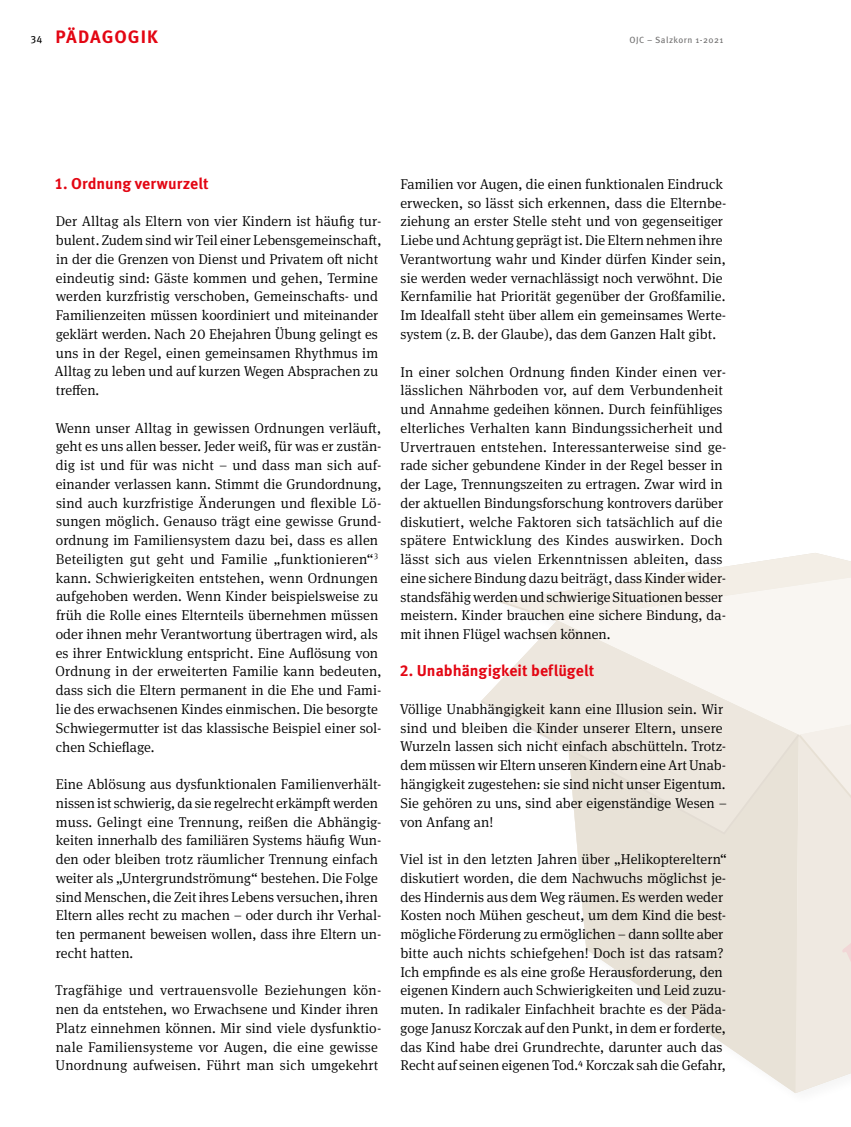
<style>
.page{position:relative;width:851px;height:1127px;background:#fff}
.page>*{position:absolute;margin:0;border:0;box-sizing:border-box;transform-origin:0 0}
.t1{font:700 18px "Meta Pro";letter-spacing:.055em;color:#e30613}
.t2{font:700 15.75px "Meta Pro";color:#e30613}
.t3{font:300 14.25px/18.8px "Meta Serif Pro";color:#000}
.t4{font:9px "Meta Pro";letter-spacing:.05em;color:#706f6f}
.s1{font-weight:400;font-size:10.5px;color:#000}
</style>
<div class="page">
<svg style="left:500px;top:553px;width:350px;height:67px"></svg>
<svg style="left:557px;top:571px;width:293px;height:98px;fill:#f9f6f2"></svg>
<svg style="left:576px;top:834px;width:219px;height:259px;fill:#e8e2d7"></svg>
<svg style="left:482px;top:620px;width:316px;height:80px;fill:#f9f6f2"></svg>
<svg style="left:481px;top:700px;width:314px;height:134px;fill:#ede7de"></svg>
<svg style="left:795px;top:669px;width:55px;height:424px"></svg>
<p class="t1" style="left:31px;top:22px;width:129px"><span class="s1">34</span> PÄDAGOGIK</p>
<p class="t4" style="left:629px;top:33px;width:95px">OJC – Salzkorn 1-2021</p>
<p class="t2" style="left:55px;top:171px;width:155px">1. Ordnung verwurzelt</p>
<p class="t3" style="left:55px;top:211px;width:328px">Der Alltag als Eltern von vier Kindern ist häufig tur&shy;bulent. Zudem sind wir Teil einer Lebensgemeinschaft, in der die Grenzen von Dienst und Privatem oft nicht eindeutig sind: Gäste kommen und gehen, Termine werden kurzfristig verschoben, Gemeinschafts- und Familienzeiten müssen koordiniert und miteinander geklärt werden. Nach 20 Ehejahren Übung gelingt es uns in der Regel, einen gemeinsamen Rhythmus im Alltag zu leben und auf kurzen Wegen Absprachen zu treffen.</p>
<p class="t3" style="left:55px;top:418px;width:327px">Wenn unser Alltag in gewissen Ordnungen verläuft, geht es uns allen besser. Jeder weiß, für was er zustän&shy;dig ist und für was nicht – und dass man sich auf&shy;einander verlassen kann. Stimmt die Grundordnung, sind auch kurzfristige Änderungen und flexible Lö&shy;sungen möglich. Genauso trägt eine gewisse Grund&shy;ordnung im Familiensystem dazu bei, dass es allen Beteiligten gut geht und Familie „funktionieren“<sup>3 </sup>kann. Schwierigkeiten entstehen, wenn Ordnungen aufgehoben werden. Wenn Kinder beispielsweise zu früh die Rolle eines Elternteils übernehmen müssen oder ihnen mehr Verantwortung übertragen wird, als es ihrer Entwicklung entspricht. Eine Auflösung von Ordnung in der erweiterten Familie kann bedeuten, dass sich die Eltern permanent in die Ehe und Fami&shy;lie des erwachsenen Kindes einmischen. Die besorgte Schwiegermutter ist das klassische Beispiel einer sol&shy;chen Schieflage.</p>
<p class="t3" style="left:56px;top:774px;width:327px">Eine Ablösung aus dysfunktionalen Familienverhält&shy;nissen ist schwierig, da sie regelrecht erkämpft werden muss. Gelingt eine Trennung, reißen die Abhängig&shy;keiten innerhalb des familiären Systems häufig Wun&shy;den oder bleiben trotz räumlicher Trennung einfach weiter als „Untergrundströmung“ bestehen. Die Folge sind Menschen, die Zeit ihres Lebens versuchen, ihren Eltern alles recht zu machen – oder durch ihr Verhal&shy;ten permanent beweisen wollen, dass ihre Eltern un&shy;recht hatten.</p>
<p class="t3" style="left:55px;top:980px;width:327px">Tragfähige und vertrauensvolle Beziehungen kön&shy;nen da entstehen, wo Erwachsene und Kinder ihren Platz einnehmen können. Mir sind viele dysfunktio&shy;nale Familiensysteme vor Augen, die eine gewisse Unordnung aufweisen. Führt man sich umgekehrt</p>
<p class="t3" style="left:399px;top:174px;width:328px">Familien vor Augen, die einen funktionalen Eindruck erwecken, so lässt sich erkennen, dass die Elternbe&shy;ziehung an erster Stelle steht und von gegenseitiger Liebe und Achtung geprägt ist. Die Eltern nehmen ihre Verantwortung wahr und Kinder dürfen Kinder sein, sie werden weder vernachlässigt noch verwöhnt. Die Kernfamilie hat Priorität gegenüber der Großfamilie.<br>Im Idealfall steht über allem ein gemeinsames Werte&shy;system (z.B. der Glaube), das dem Ganzen Halt gibt.</p>
<p class="t3" style="left:400px;top:361px;width:327px">In einer solchen Ordnung finden Kinder einen ver&shy;lässlichen Nährboden vor, auf dem Verbundenheit und Annahme gedeihen können. Durch feinfühliges elterliches Verhalten kann Bindungssicherheit und Urvertrauen entstehen. Interessanterweise sind ge&shy;rade sicher gebundene Kinder in der Regel besser in der Lage, Trennungszeiten zu ertragen. Zwar wird in der aktuellen Bindungsforschung kontrovers darüber diskutiert, welche Faktoren sich tatsächlich auf die spätere Entwicklung des Kindes auswirken. Doch lässt sich aus vielen Erkenntnissen ableiten, dass eine sichere Bindung dazu beiträgt, dass Kinder wider&shy;standsfähig werden und schwierige Situationen besser meistern. Kinder brauchen eine sichere Bindung, da&shy;mit ihnen Flügel wachsen können.</p>
<p class="t2" style="left:399px;top:659px;width:196px">2. Unabhängigkeit beflügelt</p>
<p class="t3" style="left:400px;top:699px;width:328px">Völlige Unabhängigkeit kann eine Illusion sein. Wir sind und bleiben die Kinder unserer Eltern, unsere Wurzeln lassen sich nicht einfach abschütteln. Trotz&shy;dem müssen wir Eltern unseren Kindern eine Art Unab&shy;hängigkeit zugestehen: sie sind nicht unser Eigentum.<br>Sie gehören zu uns, sind aber eigenständige Wesen – von Anfang an!</p>
<p class="t3" style="left:400px;top:849px;width:328px">Viel ist in den letzten Jahren über „Helikoptereltern“ diskutiert worden, die dem Nachwuchs möglichst je&shy;des Hindernis aus dem Weg räumen. Es werden weder Kosten noch Mühen gescheut, um dem Kind die best&shy;mögliche Förderung zu ermöglichen – dann sollte aber bitte auch nichts schiefgehen! Doch ist das ratsam?<br>Ich empfinde es als eine große Herausforderung, den eigenen Kindern auch Schwierigkeiten und Leid zuzu&shy;muten. In radikaler Einfachheit brachte es der Päda&shy;goge Janusz Korczak auf den Punkt, in dem er forderte, das Kind habe drei Grundrechte, darunter auch das Recht auf seinen eigenen Tod.4 Korczak sah die Gefahr,</p>
</div>
